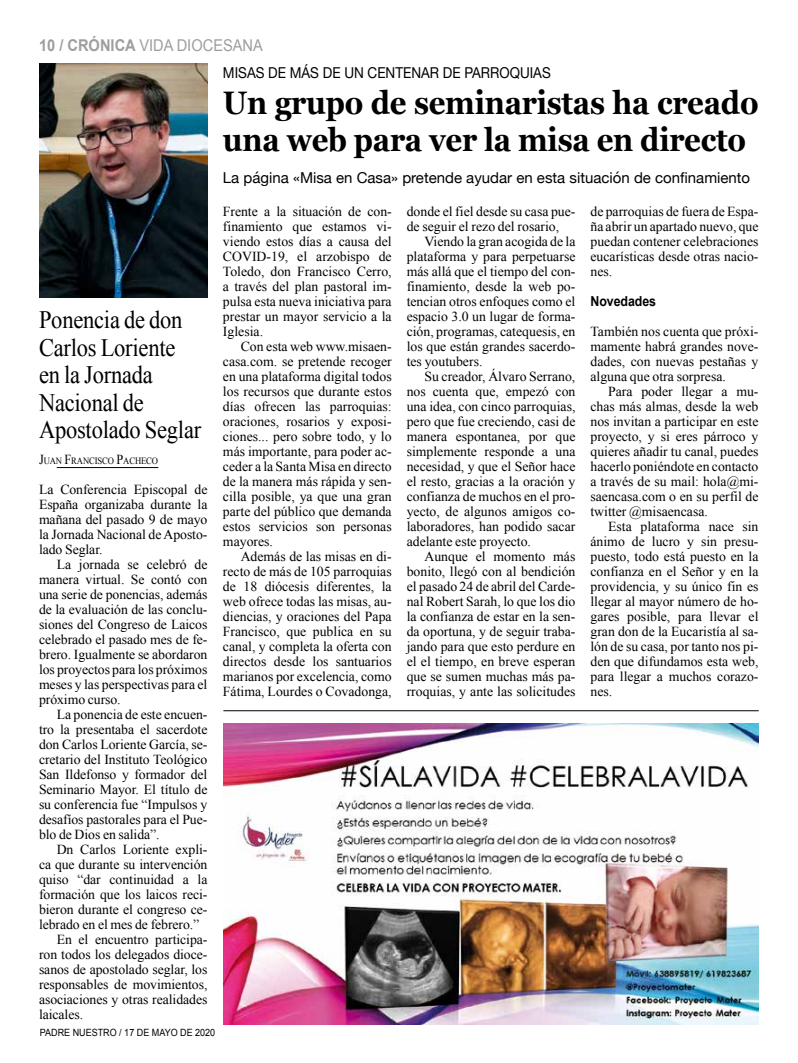
<style>
.page{position:relative;width:798px;height:1063px;background:#fff}
.page>*{position:absolute;margin:0;border:0;box-sizing:border-box;transform-origin:0 0}
.t1{font:700 32.5px/36.2px "Georgia";letter-spacing:-.01em;color:#000;scale:.9 1}
.t2{font:25px/27.5px "Times New Roman";letter-spacing:-.01em;color:#000;scale:.9 1}
.t3{font:16.25px "Arial";color:#9c9e9f;scale:.9 1}
.t4{font:15px "Helvetica Neue";color:#000}
.t5{font:15px "Helvetica Neue";color:#000;scale:.9 1}
.t6{font:13.75px/15px "Times New Roman";color:#000;text-align:justify}
.t7{font:700 13.75px "Arial";letter-spacing:-.005em;color:#000;scale:.9 1}
.t8{font:10px "Arial";color:#000;scale:.9 1}
.t9{font:9.62px "Times New Roman";letter-spacing:-.015em;color:#000;scale:.9 1}
.s1{font-weight:700}
.s2{font-size:13.75px}
</style>
<div class="page">
<img style="left:223px;top:723px;width:535px;height:301px">
<hr style="left:223px;top:710px;width:535px;height:1px;background:#000">
<hr style="left:57px;top:467px;width:101px;height:1px;background:#000">
<img style="left:39px;top:64px;width:169px;height:233px">
<p class="t3" style="left:39px;top:34px;width:250px"><span class="s1">10 / CRÓNICA</span> VIDA DIOCESANA</p>
<p class="t5" style="left:223px;top:62px;width:365px">MISAS DE MÁS DE UN CENTENAR DE PARROQUIAS</p>
<h1 class="t1" style="left:223px;top:83px;width:596px">Un grupo de seminaristas ha creado una web para ver la misa en directo</h1>
<p class="t4" style="left:223px;top:167px;width:528px">La página «Misa en Casa» pretende ayudar en esta situación de confinamiento</p>
<p class="t6" style="left:223px;top:203px;width:170px">Frente a la situación de con&shy;finamiento que estamos vi&shy;viendo estos días a causa del COVID-19, el arzobispo de Toledo, don Francisco Cerro, a través del plan pastoral im&shy;pulsa esta nueva iniciativa para prestar un mayor servicio a la Iglesia.</p>
<p class="t6" style="left:223px;top:338px;width:170px;text-indent:18px">Con esta web www.misaen&shy;casa.com. se pretende recoger en una plataforma digital todos los recursos que durante estos días ofrecen las parroquias: oraciones, rosarios y exposi&shy;ciones... pero sobre todo, y lo más importante, para poder ac&shy;ceder a la Santa Misa en directo de la manera más rápida y sen&shy;cilla posible, ya que una gran parte del público que demanda estos servicios son personas mayores.</p>
<p class="t6" style="left:223px;top:548px;width:170px;text-indent:18px">Además de las misas en di&shy;recto de más de 105 parroquias de 18 diócesis diferentes, la web ofrece todas las misas, au&shy;diencias, y oraciones del Papa Francisco, que publica en su canal, y completa la oferta con directos desde los santuarios marianos por excelencia, como Fátima, Lourdes o Covadonga,</p>
<p class="t6" style="left:406px;top:203px;width:170px">donde el fiel desde su casa pue&shy;de seguir el rezo del rosario,</p>
<p class="t6" style="left:406px;top:233px;width:170px;text-indent:18px">Viendo la gran acogida de la plataforma y para perpetuarse más allá que el tiempo del con&shy;finamiento, desde la web po&shy;tencian otros enfoques como el espacio 3.0 un lugar de forma&shy;ción, programas, catequesis, en los que están grandes sacerdo&shy;tes youtubers.</p>
<p class="t6" style="left:406px;top:368px;width:170px;text-indent:18px">Su creador, Álvaro Serrano, nos cuenta que, empezó con una idea, con cinco parroquias, pero que fue creciendo, casi de manera espontanea, por que simplemente responde a una necesidad, y que el Señor hace el resto, gracias a la oración y confianza de muchos en el pro&shy;yecto, de algunos amigos co&shy;laboradores, han podido sacar adelante este proyecto.</p>
<p class="t6" style="left:406px;top:548px;width:170px;text-indent:18px">Aunque el momento más bonito, llegó con al bendición el pasado 24 de abril del Carde&shy;nal Robert Sarah, lo que los dio la confianza de estar en la sen&shy;da oportuna, y de seguir traba&shy;jando para que esto perdure en el el tiempo, en breve esperan que se sumen muchas más pa&shy;rroquias, y ante las solicitudes</p>
<p class="t6" style="left:590px;top:203px;width:169px">de parroquias de fuera de Espa&shy;ña abrir un apartado nuevo, que puedan contener celebraciones eucarísticas desde otras nacio&shy;nes.</p>
<p class="t7" style="left:590px;top:292px;width:74px">Novedades</p>
<p class="t6" style="left:590px;top:323px;width:169px">También nos cuenta que próxi&shy;mamente habrá grandes nove&shy;dades, con nuevas pestañas y alguna que otra sorpresa.</p>
<p class="t6" style="left:590px;top:383px;width:169px;text-indent:18px">Para poder llegar a mu&shy;chas más almas, desde la web nos invitan a participar en este proyecto, y si eres párroco y quieres añadir tu canal, puedes hacerlo poniéndote en contacto a través de su mail: hola@mi&shy;saencasa.com o en su perfil de twitter @misaencasa.</p>
<p class="t6" style="left:590px;top:518px;width:169px;text-indent:18px">Esta plataforma nace sin ánimo de lucro y sin presu&shy;puesto, todo está puesto en la confianza en el Señor y en la providencia, y su único fin es llegar al mayor número de ho&shy;gares posible, para llevar el gran don de la Eucaristía al sa&shy;lón de su casa, por tanto nos pi&shy;den que difundamos esta web, para llegar a muchos corazo&shy;nes.</p>
<h2 class="t2" style="left:39px;top:306px;width:182px">Ponencia de don<br>Carlos Loriente en la Jornada<br>Nacional de<br>Apostolado Seglar</h2>
<p class="t9" style="left:39px;top:455px;width:134px"><span class="s2">J</span>UAN <span class="s2">F</span>RANCISCO <span class="s2">P</span>ACHECO</p>
<p class="t6" style="left:39px;top:482px;width:170px">La Conferencia Episcopal de España organizaba durante la mañana del pasado 9 de mayo la Jornada Nacional de Aposto&shy;lado Seglar.</p>
<p class="t6" style="left:39px;top:557px;width:170px;text-indent:18px">La jornada se celebró de manera virtual. Se contó con una serie de ponencias, además de la evaluación de las conclu&shy;siones del Congreso de Laicos celebrado el pasado mes de fe&shy;brero. Igualmente se abordaron los proyectos para los próximos meses y las perspectivas para el próximo curso.</p>
<p class="t6" style="left:39px;top:707px;width:170px;text-indent:18px">La ponencia de este encuen&shy;tro la presentaba el sacerdote don Carlos Loriente García, se&shy;cretario del Instituto Teológico San Ildefonso y formador del Seminario Mayor. El título de su conferencia fue “Impulsos y desafíos pastorales para el Pue&shy;blo de Dios en salida”.</p>
<p class="t6" style="left:57px;top:842px;width:152px">Dn Carlos Loriente expli-</p>
<p class="t6" style="left:39px;top:857px;width:170px">ca que durante su intervención</p>
<p class="t6" style="left:39px;top:872px;width:170px">quiso “dar continuidad a la</p>
<p class="t6" style="left:39px;top:887px;width:170px">formación que los laicos reci-</p>
<p class="t6" style="left:39px;top:902px;width:170px">bieron durante el congreso ce-</p>
<p class="t6" style="left:39px;top:917px;width:162px">lebrado en el mes de febrero.”</p>
<p class="t6" style="left:57px;top:932px;width:152px">En el encuentro participa-</p>
<p class="t6" style="left:39px;top:947px;width:170px">ron todos los delegados dioce-</p>
<p class="t6" style="left:39px;top:962px;width:170px">sanos de apostolado seglar, los</p>
<p class="t6" style="left:39px;top:977px;width:170px">responsables de movimientos,</p>
<p class="t6" style="left:39px;top:992px;width:170px">asociaciones y otras realidades</p>
<p class="t6" style="left:39px;top:1007px;width:46px">laicales.</p>
<p class="t8" style="left:40px;top:1026px;width:196px">PADRE NUESTRO / 17 DE MAYO DE 2020</p>
</div>
